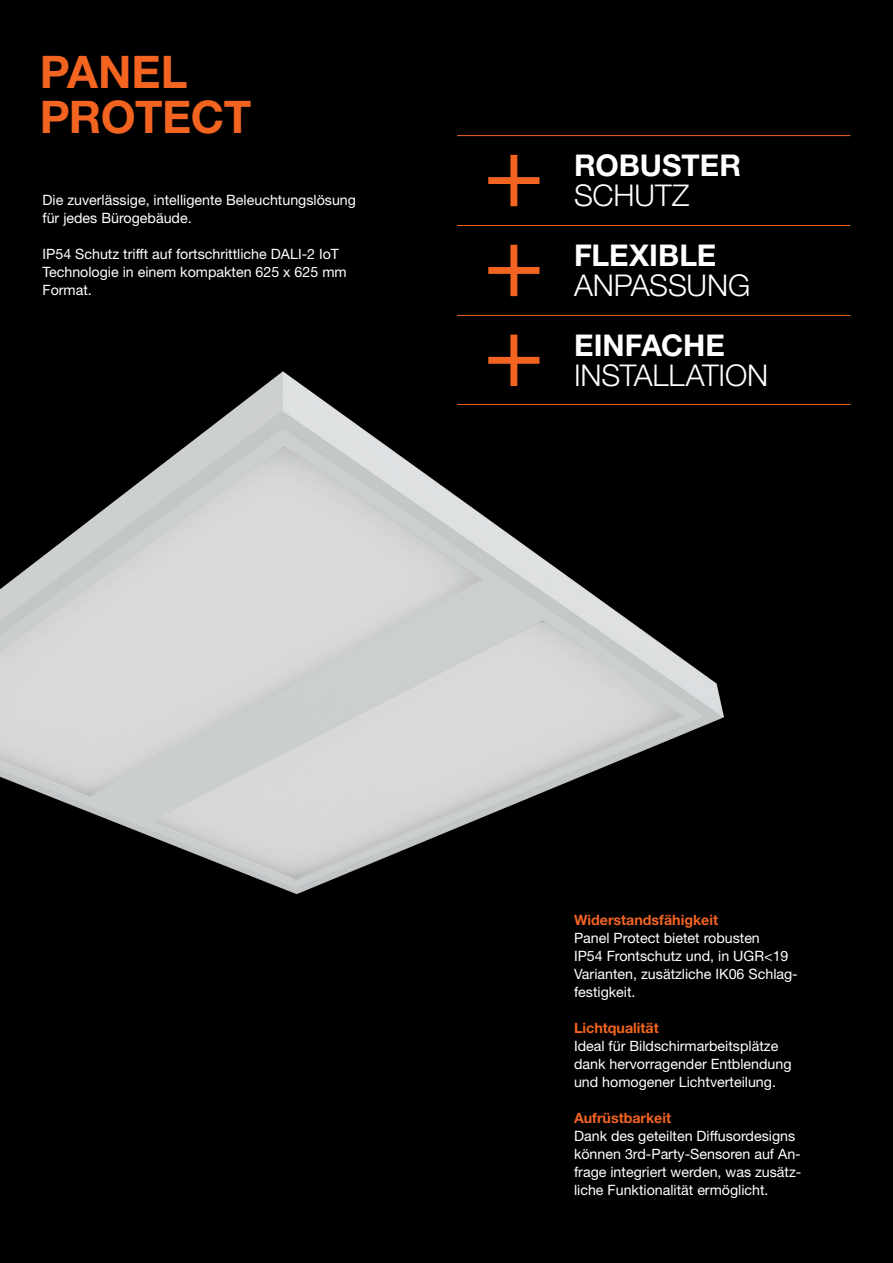
<style>
.page{position:relative;width:893px;height:1263px;background:#000}
.page>*{position:absolute;margin:0;border:0;box-sizing:border-box;transform-origin:0 0}
.t1{font:700 45px/45px "Helvetica Neue LT Std";letter-spacing:-.01em;color:#f36421}
.t2{font:300 30px "Helvetica Neue LT Std";letter-spacing:-.005em;color:#fff}
.t3{font:700 30px "Helvetica Neue LT Std";color:#fff}
.t4{font:14.25px/18px "Helvetica Neue LT Std";color:#fff}
.t5{font:700 14.25px "Helvetica Neue LT Std";color:#f36421}
</style>
<div class="page">
<img style="left:0;top:136px;width:740px;height:759px">
<hr style="left:457px;top:225px;width:393px;height:1px;background:#f36421">
<hr style="left:457px;top:135px;width:393px;height:1px;background:#f36421">
<hr style="left:457px;top:315px;width:393px;height:1px;background:#f36421">
<hr style="left:457px;top:404px;width:393px;height:1px;background:#f36421">
<svg style="left:488px;top:155px;width:51px;height:51px"></svg>
<svg style="left:488px;top:245px;width:51px;height:51px"></svg>
<svg style="left:488px;top:335px;width:51px;height:51px"></svg>
<h1 class="t1" style="left:40px;top:48px;width:213px">PANEL<br>PROTECT</h1>
<p class="t4" style="left:43px;top:190px;width:315px">Die zuverlässige, intelligente Beleuchtungslösung für jedes Bürogebäude.</p>
<p class="t4" style="left:43px;top:244px;width:306px">IP54 Schutz trifft auf fortschrittliche DALI-2 IoT<br>Technologie in einem kompakten 625 x 625 mm<br>Format.</p>
<h2 class="t3" style="left:574px;top:147px;width:168px">ROBUSTER</h2>
<h2 class="t2" style="left:574px;top:177px;width:117px">SCHUTZ</h2>
<h2 class="t3" style="left:574px;top:237px;width:144px">FLEXIBLE</h2>
<h2 class="t2" style="left:574px;top:267px;width:178px">ANPASSUNG</h2>
<h2 class="t3" style="left:574px;top:327px;width:152px">EINFACHE</h2>
<h2 class="t2" style="left:574px;top:357px;width:196px">INSTALLATION</h2>
<p class="t5" style="left:574px;top:911px;width:146px">Widerstandsfähigkeit</p>
<p class="t4" style="left:574px;top:928px;width:225px">Panel Protect bietet robusten<br>IP54 Frontschutz und, in UGR&lt;19<br>Varianten, zusätzliche IK06 Schlag&shy;festigkeit.</p>
<p class="t5" style="left:574px;top:1019px;width:86px">Lichtqualität</p>
<p class="t4" style="left:574px;top:1036px;width:219px">Ideal für Bildschirmarbeitsplätze dank hervorragender Entblendung und homogener Lichtverteilung.</p>
<p class="t5" style="left:574px;top:1109px;width:99px">Aufrüstbarkeit</p>
<p class="t4" style="left:574px;top:1126px;width:229px">Dank des geteilten Diffusordesigns können 3rd-Party-Sensoren auf An&shy;frage integriert werden, was zusätz&shy;liche Funktionalität ermöglicht.</p>
</div>
